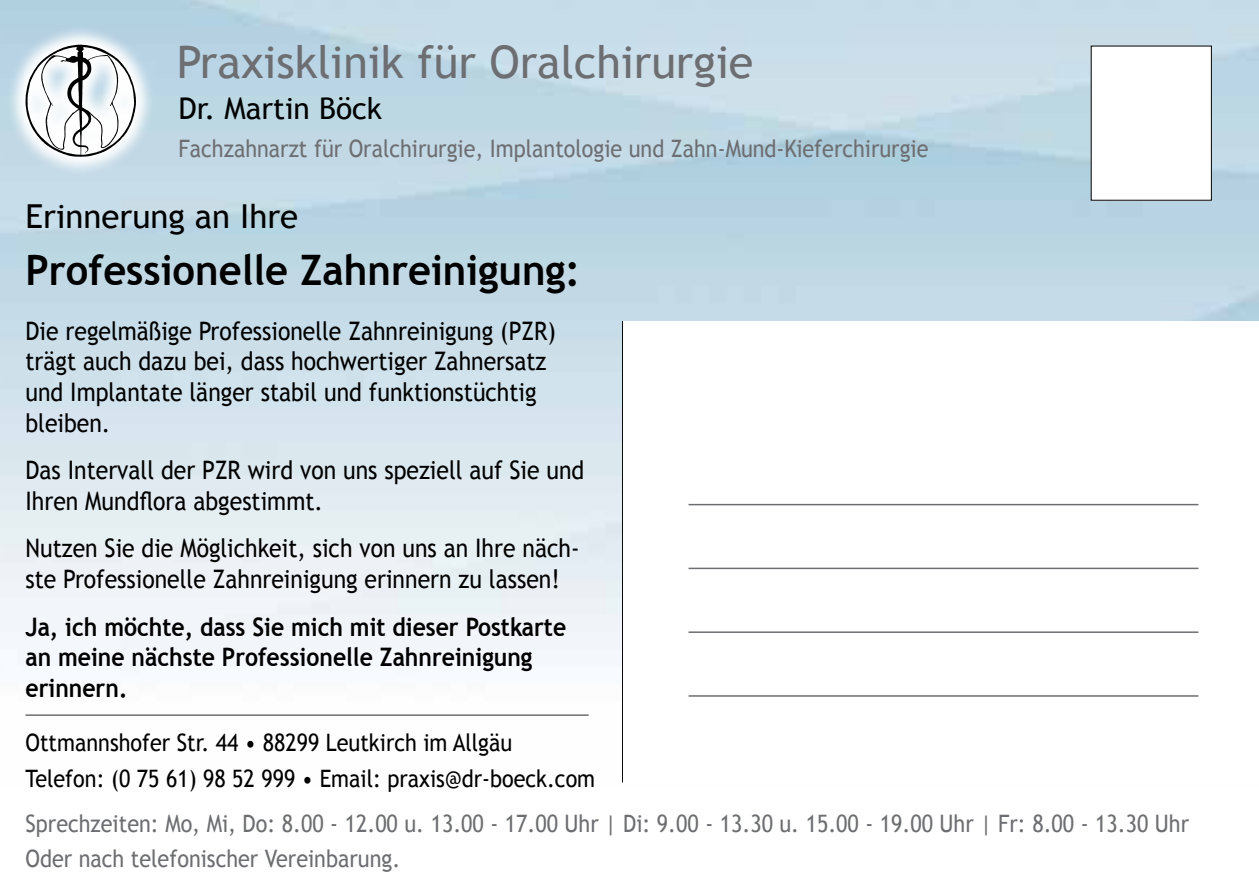
<style>
.page{position:relative;width:1259px;height:893px;background:#fff}
.page>*{position:absolute;margin:0;border:0;box-sizing:border-box;transform-origin:0 0}
.t1{font:45px "Trebuchet MS";color:#6d6e71}
.t2{font:700 42px "Trebuchet MS";color:#000;scale:.95 1}
.t3{font:33px "Trebuchet MS";color:#000}
.t4{font:30px "Trebuchet MS";color:#000}
.t5{font:25.5px/30.6px "Trebuchet MS";color:#000;scale:.9 1}
.t6{font:700 25.5px/30.6px "Trebuchet MS";color:#000;scale:.9 1}
.t7{font:24px/34.8px "Trebuchet MS";color:#6d6e71;scale:.9 1}
.t8{font:24px/35.4px "Trebuchet MS";color:#000;scale:.9 1}
</style>
<div class="page">
<img style="left:0;top:0;width:1259px;height:783px">
<svg style="left:6px;top:25px;width:150px;height:151px;background:#c7dce8"></svg>
<svg style="left:25px;top:44px;width:111px;height:113px"></svg>
<div style="left:1091px;top:46px;width:120px;height:154px;background:#fff"></div>
<hr style="left:622px;top:321px;width:3px;height:461px;background:#000">
<div style="left:623px;top:321px;width:636px;height:461px;background:#fff"></div>
<hr style="left:688px;top:695px;width:510px;height:2px;background:#6d6e71">
<hr style="left:688px;top:631px;width:510px;height:2px;background:#6d6e71">
<hr style="left:688px;top:568px;width:510px;height:1px;background:#6d6e71">
<hr style="left:688px;top:504px;width:510px;height:1px;background:#6d6e71">
<hr style="left:26px;top:714px;width:562px;height:2px;background:#6d6e71">
<h1 class="t1" style="left:177px;top:33px;width:578px">Praxisklinik für Oralchirurgie</h1>
<p class="t4" style="left:178px;top:90px;width:205px">Dr. Martin Böck</p>
<p class="t7" style="left:179px;top:131px;width:834px">Fachzahnarzt für Oralchirurgie, Implantologie und Zahn-Mund-Kieferchirurgie</p>
<p class="t3" style="left:26px;top:196px;width:274px">Erinnerung an Ihre</p>
<h2 class="t2" style="left:26px;top:244px;width:585px">Professionelle Zahnreinigung:</h2>
<p class="t5" style="left:26px;top:315px;width:591px">Die regelmäßige Professionelle Zahnreinigung (PZR) trägt auch dazu bei, dass hochwertiger Zahnersatz und Implantate länger stabil und funktionstüchtig bleiben.</p>
<p class="t5" style="left:26px;top:455px;width:622px">Das Intervall der PZR wird von uns speziell auf Sie und<br>Ihren Mundflora abgestimmt.</p>
<p class="t5" style="left:26px;top:533px;width:617px">Nutzen Sie die Möglichkeit, sich von uns an Ihre näch&shy;ste Professionelle Zahnreinigung erinnern zu lassen!</p>
<p class="t6" style="left:26px;top:611px;width:602px">Ja, ich möchte, dass Sie mich mit dieser Postkarte an meine nächste Professionelle Zahnreinigung erinnern.</p>
<p class="t8" style="left:26px;top:725px;width:634px">Ottmannshofer Str. 44 • 88299 Leutkirch im Allgäu<br>Telefon: (0 75 61) 98 52 999 • Email: praxis@dr-boeck.com</p>
<p class="t7" style="left:26px;top:806px;width:1294px">Sprechzeiten: Mo, Mi, Do: 8.00 - 12.00 u. 13.00 - 17.00 Uhr | Di: 9.00 - 13.30 u. 15.00 - 19.00 Uhr | Fr: 8.00 - 13.30 Uhr<br>Oder nach telefonischer Vereinbarung.</p>
</div>
